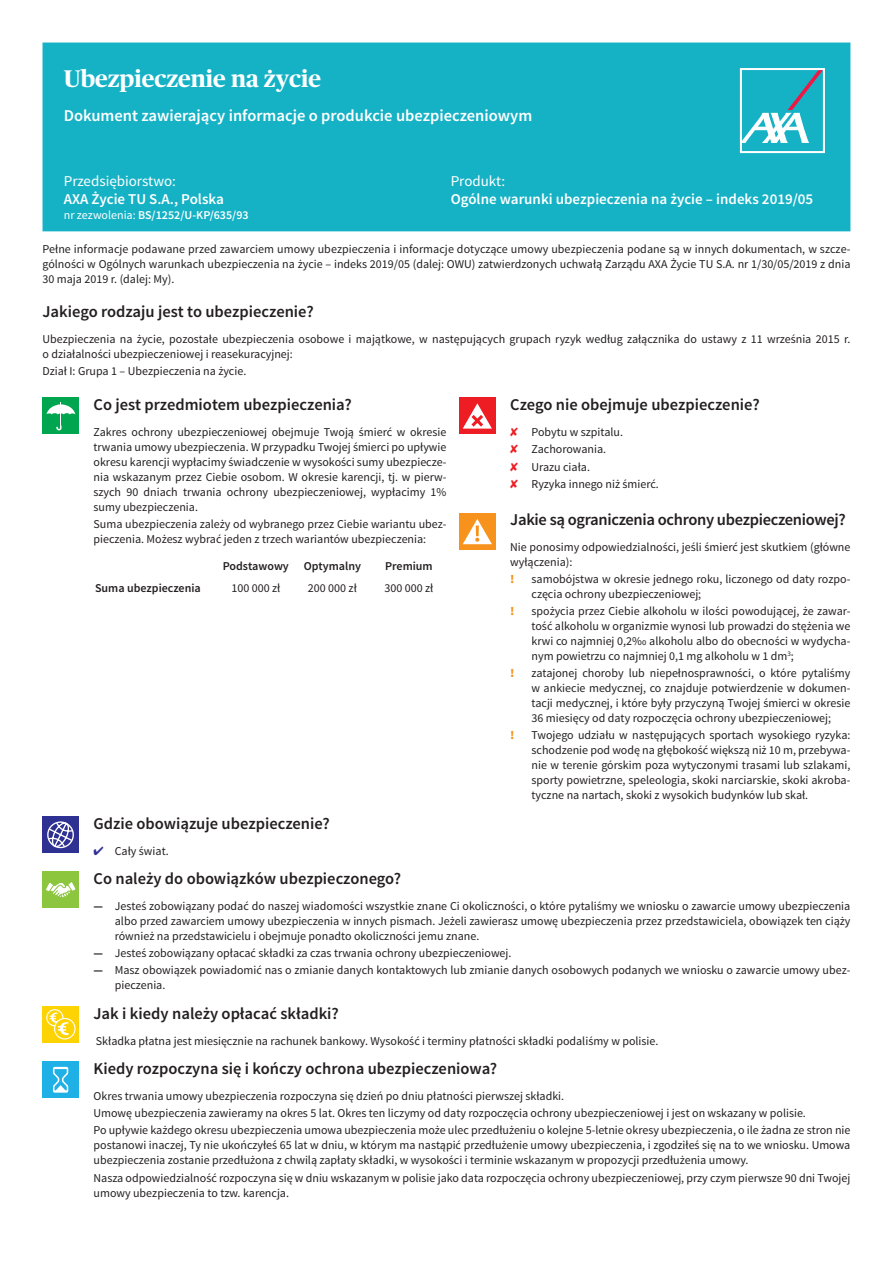
<style>
.page{position:relative;width:893px;height:1263px;background:#fff}
.page>*{position:absolute;margin:0;border:0;box-sizing:border-box;transform-origin:0 0}
._00_tyt_główny{font:700 24px "Publico Headline";color:#fff}
._04_tyt_sekcji{font:600 16.5px "Source Sans Pro";color:#231f20}
._01_podtytuł{font:600 16.5px "Source Sans Pro";color:#fff}
._04_tyt_sekcji-2{font:600 16.5px "Source Sans Pro";letter-spacing:-.02em;color:#231f20}
._02_przedsiębiorstwo{font:600 15px "Source Sans Pro";color:#fff}
._02_przedsiębiorstwo-2{font:15px "Source Sans Pro";color:#fff}
._03a_text_podstawowy{font:12px/15px "Source Sans Pro";color:#231f20}
._03_wstęp{font:12px/15px "Source Sans Pro";color:#231f20;text-align:justify}
._03a_text_podstawowy-2{font:600 12px "Source Sans Pro";color:#231f20}
._02_przedsiębiorstwo-3{font:600 12px "Source Sans Pro";color:#fff}
.t1{font:900 12px "Source Sans Pro";color:#f7931d}
.s1{font-weight:400}
.s2{color:#ee1d23}
.s3{color:#2e3092}
.s4{font-weight:700}
</style>
<div class="page">
<div style="left:43px;top:43px;width:807px;height:188px;background:#15b2c5"></div>
<svg style="left:740px;top:68px;width:85px;height:85px"></svg>
<div style="left:43px;top:398px;width:36px;height:36px;background:#00a54f"></div>
<svg style="left:47px;top:402px;width:28px;height:28px"></svg>
<div style="left:459px;top:398px;width:36px;height:36px;background:#ee1d23"></div>
<svg style="left:463px;top:403px;width:29px;height:26px"></svg>
<div style="left:459px;top:513px;width:36px;height:37px;background:#f7931d"></div>
<svg style="left:463px;top:519px;width:29px;height:25px"></svg>
<div style="left:43px;top:816px;width:36px;height:36px;background:#2e3092"></div>
<svg style="left:47px;top:821px;width:27px;height:28px"></svg>
<div style="left:43px;top:872px;width:36px;height:36px;background:#8bc63e"></div>
<svg style="left:46px;top:882px;width:30px;height:15px"></svg>
<div style="left:43px;top:1006px;width:36px;height:36px;background:#fed304"></div>
<svg style="left:47px;top:1010px;width:16px;height:16px"></svg>
<div style="left:46px;top:1009px;width:17px;height:17px;border:1px solid #fff;border-radius:50%"></div>
<svg style="left:55px;top:1018px;width:20px;height:21px"></svg>
<div style="left:54px;top:1018px;width:22px;height:21px;border:1px solid #fff;border-radius:50%"></div>
<svg style="left:50px;top:1012px;width:19px;height:23px"></svg>
<div style="left:43px;top:1062px;width:36px;height:36px;background:#1fb0e6"></div>
<svg style="left:53px;top:1067px;width:15px;height:26px"></svg>
<p class="_00_tyt_główny" style="left:64px;top:62px;width:259px">Ubezpieczenie na życie</p>
<p class="_01_podtytuł" style="left:64px;top:105px;width:470px">Dokument zawierający informacje o produkcie ubezpieczeniowym</p>
<p class="_02_przedsiębiorstwo-2" style="left:451px;top:171px;width:56px">Produkt:</p>
<p class="_02_przedsiębiorstwo" style="left:451px;top:189px;width:364px">Ogólne warunki ubezpieczenia na życie – indeks 2019/05</p>
<p class="_03_wstęp" style="left:43px;top:242px;width:809px">Pełne informacje podawane przed zawarciem umowy ubezpieczenia i informacje dotyczące umowy ubezpieczenia podane są w innych dokumentach, w szcze&shy;gólności w Ogólnych warunkach ubezpieczenia na życie – indeks 2019/05 (dalej: OWU) zatwierdzonych uchwałą Zarządu AXA Życie TU S.A. nr 1/30/05/2019 z dnia 30 maja 2019 r. (dalej: My).</p>
<p class="_04_tyt_sekcji" style="left:43px;top:301px;width:273px">Jakiego rodzaju jest to ubezpieczenie?</p>
<p class="_03a_text_podstawowy" style="left:43px;top:331px;width:809px">Ubezpieczenia na życie, pozostałe ubezpieczenia osobowe i majątkowe, w następujących grupach ryzyk według załącznika do ustawy z 11 września 2015 r. o działalności ubezpieczeniowej i reasekuracyjnej:</p>
<p class="_03a_text_podstawowy" style="left:43px;top:364px;width:205px">Dział I: Grupa 1 – Ubezpieczenia na życie.</p>
<p class="_04_tyt_sekcji" style="left:94px;top:394px;width:260px">Co jest przedmiotem ubezpieczenia?</p>
<p class="_04_tyt_sekcji" style="left:510px;top:394px;width:251px">Czego nie obejmuje ubezpieczenie?</p>
<p class="_03a_text_podstawowy" style="left:94px;top:425px;width:354px;text-align:justify">Zakres ochrony ubezpieczeniowej obejmuje Twoją śmierć w okresie trwania umowy ubezpieczenia. W przypadku Twojej śmierci po upływie okresu karencji wypłacimy świadczenie w wysokości sumy ubezpiecze&shy;nia wskazanym przez Ciebie osobom. W okresie karencji, tj. w pierw&shy;szych 90 dniach trwania ochrony ubezpieczeniowej, wypłacimy 1% sumy ubezpieczenia.</p>
<p class="_03a_text_podstawowy" style="left:94px;top:517px;width:354px">Suma ubezpieczenia zależy od wybranego przez Ciebie wariantu ubez&shy;pieczenia. Możesz wybrać jeden z trzech wariantów ubezpieczenia:</p>
<p class="_03a_text_podstawowy-2" style="left:223px;top:559px;width:68px">Podstawowy</p>
<p class="_03a_text_podstawowy-2" style="left:304px;top:559px;width:59px">Optymalny</p>
<p class="_03a_text_podstawowy-2" style="left:385px;top:559px;width:49px">Premium</p>
<p class="_03a_text_podstawowy-2" style="left:95px;top:580px;width:107px">Suma ubezpieczenia</p>
<p class="_03a_text_podstawowy" style="left:231px;top:581px;width:50px">100 000 zł</p>
<p class="_03a_text_podstawowy" style="left:308px;top:581px;width:50px">200 000 zł</p>
<p class="_03a_text_podstawowy" style="left:385px;top:581px;width:50px">300 000 zł</p>
<p class="_02_przedsiębiorstwo-2" style="left:64px;top:171px;width:114px">Przedsiębiorstwo:</p>
<p class="_02_przedsiębiorstwo" style="left:64px;top:189px;width:162px">AXA Życie TU S.A., Polska</p>
<p class="_02_przedsiębiorstwo-3" style="left:64px;top:207px;width:186px"><span class="s1">nr zezwolenia:</span> BS/1252/U-KP/635/93</p>
<p class="_03a_text_podstawowy" style="left:510px;top:425px;width:114px"><span class="s2">✘</span> Pobytu w szpitalu.</p>
<p class="_03a_text_podstawowy" style="left:510px;top:442px;width:97px"><span class="s2">✘</span> Zachorowania.</p>
<p class="_03a_text_podstawowy" style="left:510px;top:459px;width:81px"><span class="s2">✘</span> Urazu ciała.</p>
<p class="_03a_text_podstawowy" style="left:510px;top:476px;width:150px"><span class="s2">✘</span> Ryzyka innego niż śmierć.</p>
<p class="_04_tyt_sekcji-2" style="left:510px;top:509px;width:337px">Jakie są ograniczenia ochrony ubezpieczeniowej?</p>
<p class="_03a_text_podstawowy" style="left:510px;top:539px;width:342px">Nie ponosimy odpowiedzialności, jeśli śmierć jest skutkiem (główne wyłączenia):</p>
<p class="t1" style="left:510px;top:571px;width:6px">!</p>
<p class="_03a_text_podstawowy" style="left:531px;top:572px;width:320px">samobójstwa w okresie jednego roku, liczonego od daty rozpo&shy;częcia ochrony ubezpieczeniowej;</p>
<p class="t1" style="left:510px;top:603px;width:6px">!</p>
<p class="_03a_text_podstawowy" style="left:531px;top:604px;width:320px;text-align:justify">spożycia przez Ciebie alkoholu w ilości powodującej, że zawar&shy;tość alkoholu w organizmie wynosi lub prowadzi do stężenia we krwi co najmniej 0,2‰ alkoholu albo do obecności w wydycha&shy;nym powietrzu co najmniej 0,1 mg alkoholu w 1 dm<sup>3</sup>;</p>
<p class="t1" style="left:510px;top:665px;width:6px">!</p>
<p class="_03a_text_podstawowy" style="left:531px;top:666px;width:320px;text-align:justify">zatajonej choroby lub niepełnosprawności, o które pytaliśmy w ankiecie medycznej, co znajduje potwierdzenie w dokumen&shy;tacji medycznej, i które były przyczyną Twojej śmierci w okresie 36 miesięcy od daty rozpoczęcia ochrony ubezpieczeniowej;</p>
<p class="t1" style="left:510px;top:727px;width:6px">!</p>
<p class="_03a_text_podstawowy" style="left:531px;top:728px;width:320px;text-align:justify">Twojego udziału w następujących sportach wysokiego ryzyka: schodzenie pod wodę na głębokość większą niż 10 m, przebywa&shy;nie w terenie górskim poza wytyczonymi trasami lub szlakami, sporty powietrzne, speleologia, skoki narciarskie, skoki akroba&shy;tyczne na nartach, skoki z wysokich budynków lub skał.</p>
<p class="_04_tyt_sekcji" style="left:94px;top:813px;width:238px">Gdzie obowiązuje ubezpieczenie?</p>
<p class="_03a_text_podstawowy" style="left:94px;top:843px;width:77px"><span class="s3">✔</span> Cały świat.</p>
<p class="_04_tyt_sekcji" style="left:94px;top:868px;width:309px">Co należy do obowiązków ubezpieczonego?</p>
<p class="_03a_text_podstawowy" style="left:115px;top:899px;width:737px;text-align:justify;text-indent:-21px"><span class="s4">—</span> Jesteś zobowiązany podać do naszej wiadomości wszystkie znane Ci okoliczności, o które pytaliśmy we wniosku o zawarcie umowy ubezpieczenia albo przed zawarciem umowy ubezpieczenia w innych pismach. Jeżeli zawierasz umowę ubezpieczenia przez przedstawiciela, obowiązek ten ciąży również na przedstawicielu i obejmuje ponadto okoliczności jemu znane.</p>
<p class="_03a_text_podstawowy" style="left:94px;top:946px;width:419px"><span class="s4">—</span> Jesteś zobowiązany opłacać składki za czas trwania ochrony ubezpieczeniowej.</p>
<p class="_03a_text_podstawowy" style="left:115px;top:963px;width:737px;text-indent:-21px"><span class="s4">—</span> Masz obowiązek powiadomić nas o zmianie danych kontaktowych lub zmianie danych osobowych podanych we wniosku o zawarcie umowy ubez&shy;pieczenia.</p>
<p class="_04_tyt_sekcji" style="left:94px;top:1003px;width:247px">Jak i kiedy należy opłacać składki?</p>
<p class="_03a_text_podstawowy" style="left:96px;top:1033px;width:564px">Składka płatna jest miesięcznie na rachunek bankowy. Wysokość i terminy płatności składki podaliśmy w polisie.</p>
<p class="_04_tyt_sekcji" style="left:94px;top:1058px;width:405px">Kiedy rozpoczyna się i kończy ochrona ubezpieczeniowa?</p>
<p class="_03a_text_podstawowy" style="left:94px;top:1089px;width:472px">Okres trwania umowy ubezpieczenia rozpoczyna się dzień po dniu płatności pierwszej składki.</p>
<p class="_03a_text_podstawowy" style="left:94px;top:1106px;width:714px">Umowę ubezpieczenia zawieramy na okres 5 lat. Okres ten liczymy od daty rozpoczęcia ochrony ubezpieczeniowej i jest on wskazany w polisie.</p>
<p class="_03a_text_podstawowy" style="left:94px;top:1123px;width:758px;text-align:justify">Po upływie każdego okresu ubezpieczenia umowa ubezpieczenia może ulec przedłużeniu o kolejne 5-letnie okresy ubezpieczenia, o ile żadna ze stron nie postanowi inaczej, Ty nie ukończyłeś 65 lat w dniu, w którym ma nastąpić przedłużenie umowy ubezpieczenia, i zgodziłeś się na to we wniosku. Umowa ubezpieczenia zostanie przedłużona z chwilą zapłaty składki, w wysokości i terminie wskazanym w propozycji przedłużenia umowy.</p>
<p class="_03a_text_podstawowy" style="left:94px;top:1170px;width:758px">Nasza odpowiedzialność rozpoczyna się w dniu wskazanym w polisie jako data rozpoczęcia ochrony ubezpieczeniowej, przy czym pierwsze 90 dni Twojej umowy ubezpieczenia to tzw. karencja.</p>
</div>
